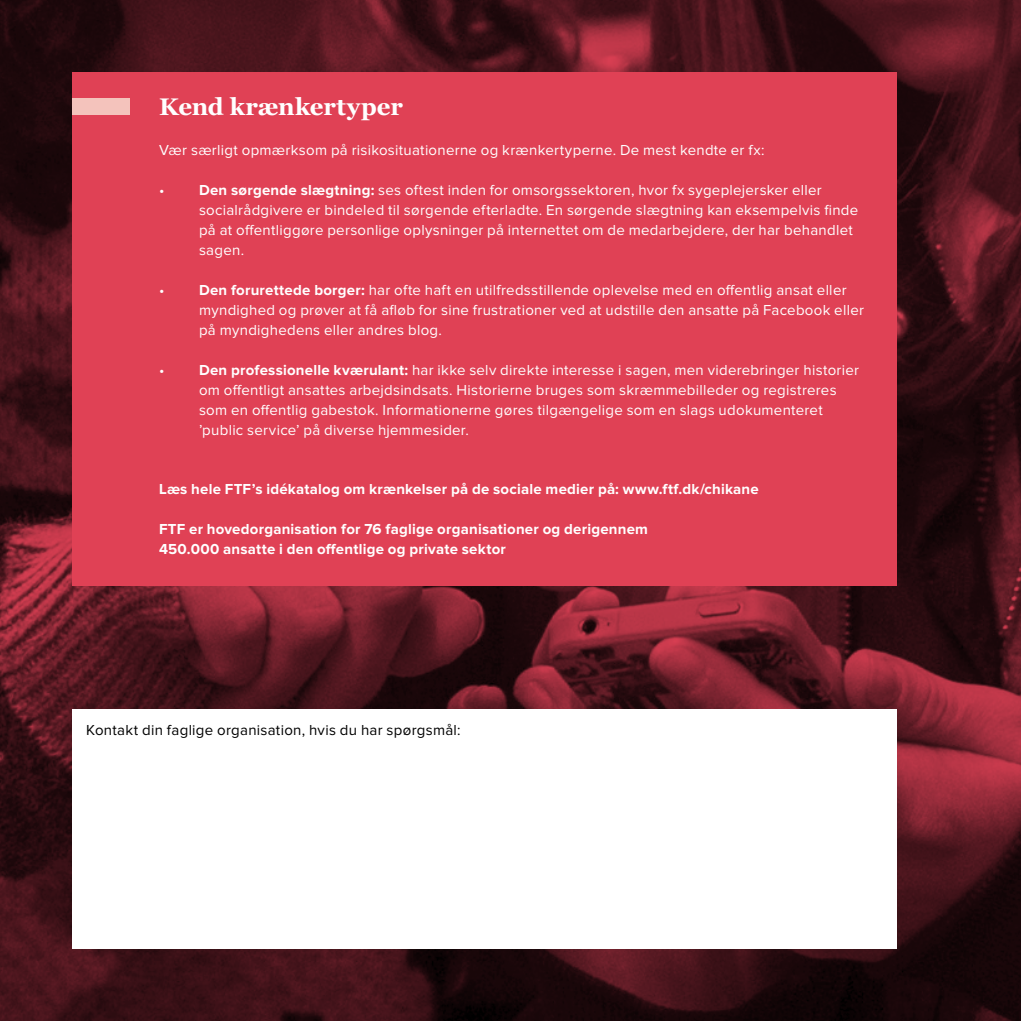
<style>
.page{position:relative;width:1021px;height:1021px;background:#fff}
.page>*{position:absolute;margin:0;border:0;box-sizing:border-box;transform-origin:0 0}
.t1{font:700 24px "Georgia";letter-spacing:-.005em;color:#fff}
.t2{font:15px/20px "Proxima Nova";letter-spacing:.02em;color:#fff}
.t3{font:700 15px/20px "Proxima Nova";letter-spacing:.015em;color:#fff}
.t4{font:15px "Proxima Nova";letter-spacing:.02em;color:#000}
.s1{font-weight:700}
</style>
<div class="page">
<img style="left:0;top:0;width:1020px;height:1020px">
<div style="left:72px;top:72px;width:824px;height:513px;background:#e04155"></div>
<div style="left:72px;top:99px;width:58px;height:16px;background:#f4c3bc"></div>
<div style="left:72px;top:709px;width:824px;height:239px;background:#fff"></div>
<h1 class="t1" style="left:159px;top:88px;width:245px">Kend krænkertyper</h1>
<p class="t2" style="left:159px;top:140px;width:607px">Vær særligt opmærksom på risikosituationerne og krænkertyperne. De mest kendte er fx:</p>
<p class="t2" style="left:199px;top:180px;width:660px;text-indent:-40px">• <span class="s1">Den sørgende slægtning:</span> ses oftest inden for omsorgssektoren, hvor fx sygeplejersker eller socialrådgivere er bindeled til sørgende efterladte. En sørgende slægtning kan eksempelvis finde på at offentliggøre personlige oplysninger på internettet om de medarbejdere, der har behandlet sagen.</p>
<p class="t2" style="left:199px;top:280px;width:666px;text-indent:-40px">• <span class="s1">Den forurettede borger:</span> har ofte haft en utilfredsstillende oplevelse med en offentlig ansat eller myndighed og prøver at få afløb for sine frustrationer ved at udstille den ansatte på Facebook eller på myndighedens eller andres blog.</p>
<p class="t2" style="left:199px;top:360px;width:661px;text-indent:-40px">• <span class="s1">Den professionelle kværulant:</span> har ikke selv direkte interesse i sagen, men viderebringer historier om offentligt ansattes arbejdsindsats. Historierne bruges som skræmmebilleder og registreres som en offentlig gabestok. Informationerne gøres tilgængelige som en slags udokumenteret ’public service’ på diverse hjemmesider.</p>
<p class="t3" style="left:159px;top:479px;width:601px">Læs hele FTF’s idékatalog om krænkelser på de sociale medier på: www.ftf.dk/chikane</p>
<p class="t3" style="left:159px;top:519px;width:490px">FTF er hovedorganisation for 76 faglige organisationer og derigennem<br>450.000 ansatte i den offentlige og private sektor</p>
<p class="t4" style="left:86px;top:723px;width:376px">Kontakt din faglige organisation, hvis du har spørgsmål:</p>
</div>
